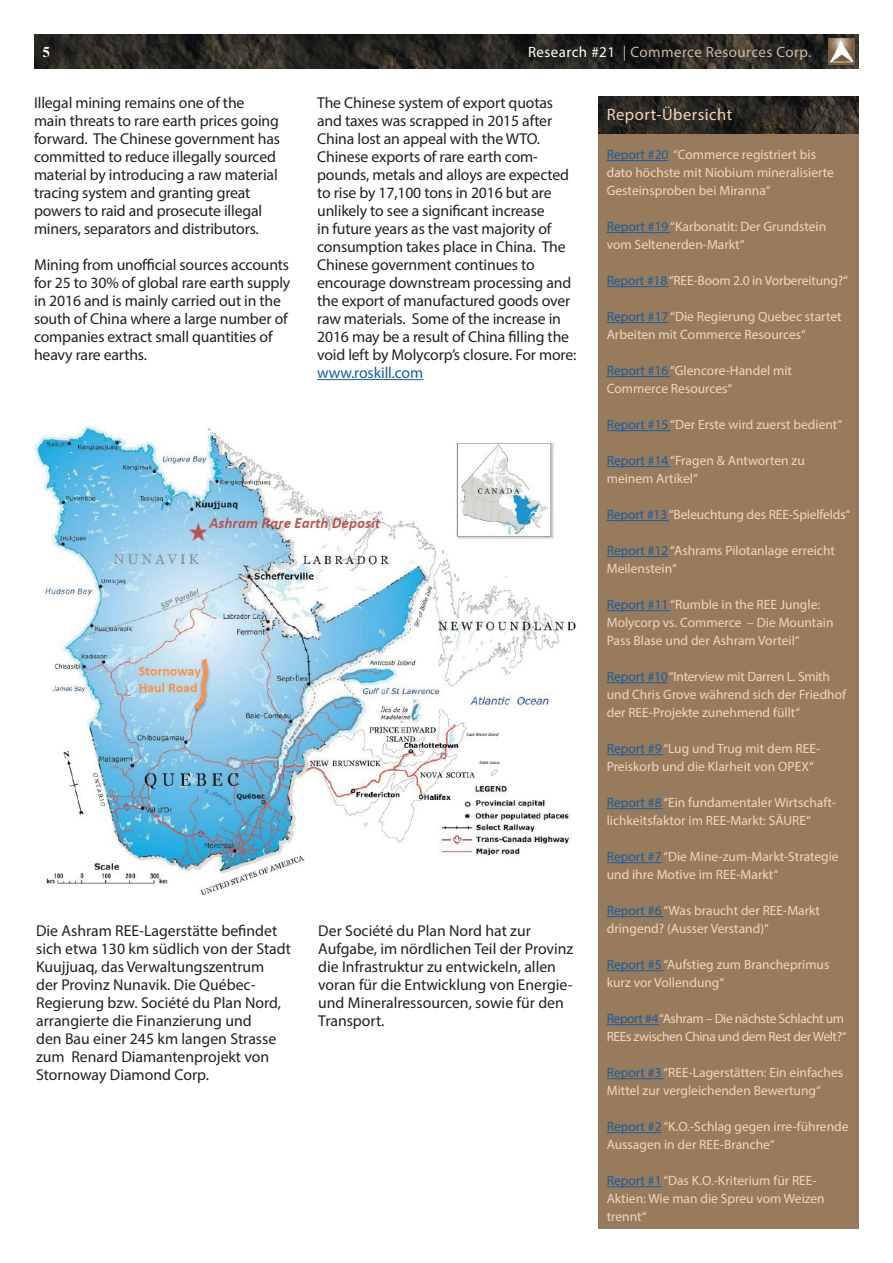
<style>
.page{position:relative;width:893px;height:1263px;background:#fff}
.page>*{position:absolute;margin:0;border:0;box-sizing:border-box;transform-origin:0 0}
.t1{font:16.5px "Myriad Pro";letter-spacing:.03em;color:#f0d7bc}
.t2{font:15.75px/18px "Myriad Pro";letter-spacing:-.01em;color:#231f20}
.t3{font:15.75px "Myriad Pro";letter-spacing:-.01em;color:#175d9e}
.t4{font:15px "Myriad Pro";letter-spacing:.03em;color:#cab8a7}
.t5{font:700 15px "Times New Roman";color:#fff}
.t6{font:13.5px/18px "Myriad Pro";color:#f0d7bc}
.t7{font:13.5px/18px "Myriad Pro";letter-spacing:-.03em;color:#f0d7bc}
.s1{color:#fff}
.s2{color:#175d9e}
</style>
<div class="page">
<div style="left:598px;top:105px;width:261px;height:1124px;background:#987b5c"></div>
<img style="left:598px;top:97px;width:261px;height:37px">
<hr style="left:607px;top:160px;width:61px;height:1px;background:#175d9e">
<hr style="left:607px;top:232px;width:63px;height:1px;background:#175d9e">
<hr style="left:607px;top:286px;width:62px;height:1px;background:#175d9e">
<hr style="left:607px;top:322px;width:61px;height:1px;background:#175d9e">
<hr style="left:607px;top:376px;width:63px;height:1px;background:#175d9e">
<hr style="left:607px;top:430px;width:63px;height:1px;background:#175d9e">
<hr style="left:607px;top:466px;width:63px;height:1px;background:#175d9e">
<hr style="left:607px;top:520px;width:62px;height:1px;background:#175d9e">
<hr style="left:607px;top:556px;width:61px;height:1px;background:#175d9e">
<hr style="left:607px;top:610px;width:63px;height:1px;background:#175d9e">
<hr style="left:607px;top:682px;width:60px;height:1px;background:#175d9e">
<hr style="left:607px;top:754px;width:56px;height:1px;background:#175d9e">
<hr style="left:607px;top:808px;width:56px;height:1px;background:#175d9e">
<hr style="left:607px;top:862px;width:55px;height:1px;background:#175d9e">
<hr style="left:607px;top:916px;width:56px;height:1px;background:#175d9e">
<hr style="left:607px;top:970px;width:56px;height:1px;background:#175d9e">
<hr style="left:607px;top:1024px;width:52px;height:1px;background:#175d9e">
<hr style="left:607px;top:1078px;width:56px;height:1px;background:#175d9e">
<hr style="left:607px;top:1132px;width:55px;height:1px;background:#175d9e">
<hr style="left:607px;top:1186px;width:55px;height:1px;background:#175d9e">
<img style="left:34px;top:34px;width:825px;height:35px">
<div style="left:827px;top:37px;width:29px;height:31px;background:#231f20;opacity:.65"></div>
<img style="left:828px;top:38px;width:26px;height:27px">
<hr style="left:317px;top:379px;width:106px;height:1px;background:#175d9e">
<img style="left:35px;top:425px;width:541px;height:470px">
<p class="t5" style="left:43px;top:41px;width:9px">5</p>
<p class="t4" style="left:528px;top:43px;width:285px"><span class="s1">Research #21</span> | Commerce Resources Corp.</p>
<p class="t2" style="left:34px;top:93px;width:247px">Illegal mining remains one of the main threats to rare earth prices going forward. The Chinese government has committed to reduce illegally sourced material by introducing a raw material tracing system and granting great powers to raid and prosecute illegal miners, separators and distributors.</p>
<p class="t2" style="left:34px;top:255px;width:258px">Mining from unofficial sources accounts for 25 to 30% of global rare earth supply in 2016 and is mainly carried out in the south of China where a large number of companies extract small quantities of heavy rare earths.</p>
<p class="t2" style="left:317px;top:93px;width:261px">The Chinese system of export quotas and taxes was scrapped in 2015 after China lost an appeal with the WTO.<br>Chinese exports of rare earth com&shy;pounds, metals and alloys are expected to rise by 17,100 tons in 2016 but are unlikely to see a significant increase<br>in future years as the vast majority of consumption takes place in China. The Chinese government continues to encourage downstream processing and the export of manufactured goods over raw materials. Some of the increase in 2016 may be a result of China filling the void left by Molycorp’s closure. For more:</p>
<p class="t3" style="left:317px;top:363px;width:108px">www.roskill.com</p>
<p class="t1" style="left:607px;top:105px;width:127px">Report-Übersicht</p>
<p class="t6" style="left:607px;top:145px;width:229px"><span class="s2">Report #20</span> “Commerce registriert bis dato höchste mit Niobium mineralisierte<br>Gesteinsproben bei Miranna“</p>
<p class="t6" style="left:607px;top:217px;width:221px"><span class="s2">Report #19</span> “Karbonatit: Der Grundstein vom Seltenerden-Markt“</p>
<p class="t6" style="left:607px;top:271px;width:243px"><span class="s2">Report #18</span> “REE-Boom 2.0 in Vorbereitung?“</p>
<p class="t6" style="left:607px;top:307px;width:236px"><span class="s2">Report #17</span> “Die Regierung Quebec startet<br>Arbeiten mit Commerce Resources“</p>
<p class="t6" style="left:607px;top:361px;width:187px"><span class="s2">Report #16</span> “Glencore-Handel mit<br>Commerce Resources“</p>
<p class="t6" style="left:607px;top:415px;width:237px"><span class="s2">Report #15</span> “Der Erste wird zuerst bedient“</p>
<p class="t6" style="left:607px;top:452px;width:200px"><span class="s2">Report #14</span> “Fragen &amp; Antworten zu meinem Artikel“</p>
<p class="t6" style="left:607px;top:506px;width:245px"><span class="s2">Report #13</span> “Beleuchtung des REE-Spielfelds“</p>
<p class="t6" style="left:607px;top:542px;width:230px"><span class="s2">Report #12</span> “Ashrams Pilotanlage erreicht<br>Meilenstein“</p>
<p class="t6" style="left:607px;top:596px;width:228px"><span class="s2">Report #11</span> “Rumble in the REE Jungle:<br>Molycorp vs. Commerce – Die Mountain<br>Pass Blase und der Ashram Vorteil“</p>
<p class="t6" style="left:607px;top:668px;width:241px"><span class="s2">Report #10</span> “Interview mit Darren L. Smith und Chris Grove während sich der Friedhof der REE-Projekte zunehmend füllt“</p>
<p class="t6" style="left:607px;top:739px;width:215px"><span class="s2">Report #9</span> “Lug und Trug mit dem REE-<br>Preiskorb und die Klarheit von OPEX“</p>
<p class="t6" style="left:607px;top:793px;width:231px"><span class="s2">Report #8</span> “Ein fundamentaler Wirtschaft&shy;lichkeitsfaktor im REE-Markt: SÄURE“</p>
<p class="t6" style="left:607px;top:847px;width:233px"><span class="s2">Report #7</span> “Die Mine-zum-Markt-Strategie und ihre Motive im REE-Markt“</p>
<p class="t6" style="left:607px;top:901px;width:215px"><span class="s2">Report #6</span> “Was braucht der REE-Markt dringend? (Ausser Verstand)“</p>
<p class="t6" style="left:607px;top:955px;width:224px"><span class="s2">Report #5</span> “Aufstieg zum Brancheprimus kurz vor Vollendung“</p>
<p class="t7" style="left:607px;top:1009px;width:241px"><span class="s2">Report #4</span> “Ashram – Die nächste Schlacht um<br>REEs zwischen China und dem Rest der Welt?“</p>
<p class="t6" style="left:607px;top:1063px;width:238px"><span class="s2">Report #3</span> “REE-Lagerstätten: Ein einfaches<br>Mittel zur vergleichenden Bewertung“</p>
<p class="t6" style="left:607px;top:1117px;width:243px"><span class="s2">Report #2</span> “K.O.-Schlag gegen irre-führende<br>Aussagen in der REE-Branche“</p>
<p class="t6" style="left:607px;top:1171px;width:220px"><span class="s2">Report #1</span> “Das K.O.-Kriterium für REE-<br>Aktien: Wie man die Spreu vom Weizen trennt“</p>
<p class="t2" style="left:36px;top:921px;width:256px">Die Ashram REE-Lagerstätte befindet sich etwa 130 km südlich von der Stadt Kuujjuaq, das Verwaltungszentrum<br>der Provinz Nunavik. Die Québec-Regierung bzw. Société du Plan Nord, arrangierte die Finanzierung und<br>den Bau einer 245 km langen Strasse zum Renard Diamantenprojekt von Stornoway Diamond Corp.</p>
<p class="t2" style="left:318px;top:921px;width:257px">Der Société du Plan Nord hat zur Aufgabe, im nördlichen Teil der Provinz die Infrastruktur zu entwickeln, allen voran für die Entwicklung von Energie&shy;und Mineralressourcen, sowie für den Transport.</p>
</div>
